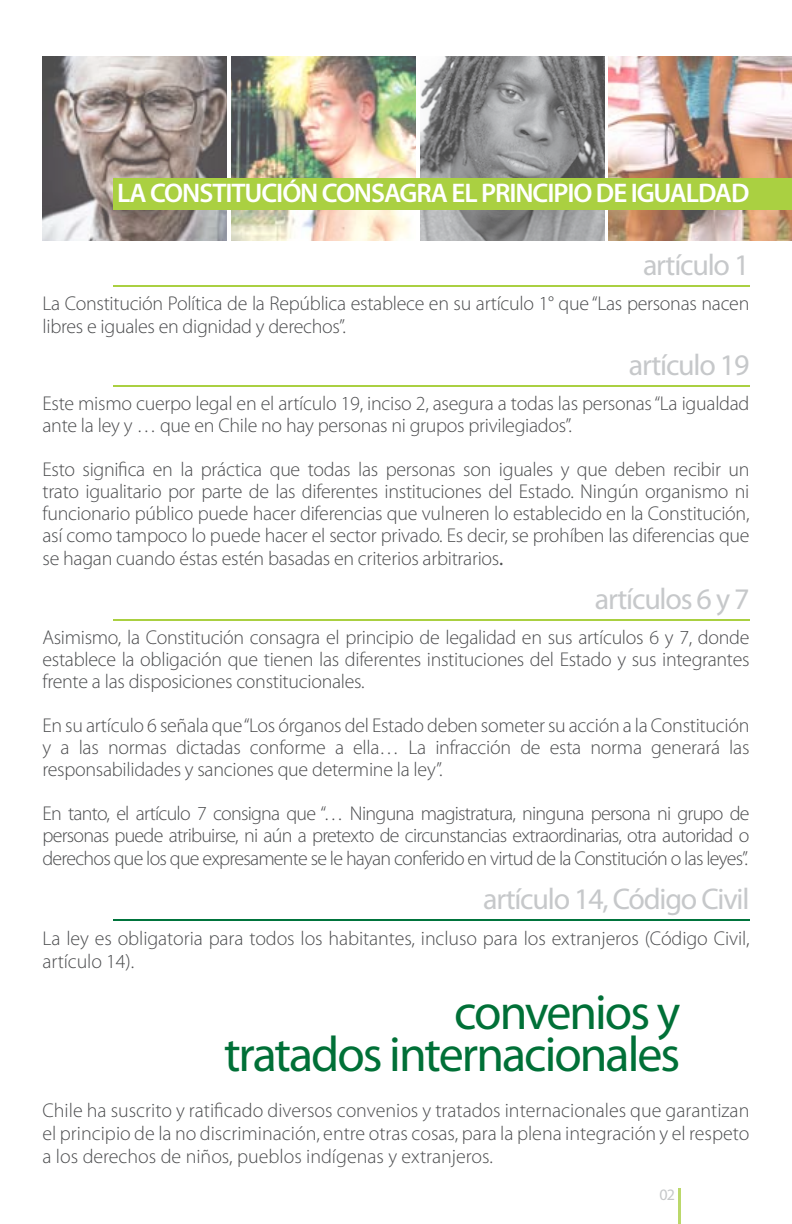
<style>
.page{position:relative;width:792px;height:1224px;background:#fff}
.page>*{position:absolute;margin:0;border:0;box-sizing:border-box;transform-origin:0 0}
.t1{font:50px/42px "Myriad Pro";letter-spacing:-.04em;color:#007037;text-align:right}
.t2{font:30px "Myriad Pro";letter-spacing:-.04em;color:#c6c8ca}
.t3{font:600 27px "Myriad Pro";letter-spacing:-.04em;color:#fff}
.t4{font:300 20px/22px "Myriad Pro";letter-spacing:-.015em;color:#4c4d4f;text-align:justify}
.t5{font:16px "Myriad";color:#c6c8ca}
.s1{font-weight:400}
</style>
<div class="page">
<hr style="left:678px;top:1188px;width:2px;height:36px;background:#bbd86b">
<img style="left:43px;top:57px;width:183px;height:183px">
<img style="left:232px;top:57px;width:183px;height:183px">
<img style="left:420px;top:57px;width:184px;height:183px">
<img style="left:608px;top:57px;width:184px;height:183px">
<div style="left:113px;top:178px;width:679px;height:31px;background:#aad041"></div>
<hr style="left:113px;top:285px;width:636px;height:2px;background:#aad041">
<hr style="left:113px;top:385px;width:636px;height:2px;background:#aad041">
<hr style="left:113px;top:619px;width:636px;height:2px;background:#aad041">
<hr style="left:113px;top:919px;width:636px;height:2px;background:#00743c">
<h3 class="t3" style="left:117px;top:176px;width:634px">LA CONSTITUCIÓN CONSAGRA EL PRINCIPIO DE IGUALDAD</h3>
<h2 class="t2" style="left:643px;top:246px;width:108px">artículo 1</h2>
<p class="t4" style="left:43px;top:292px;width:708px;line-height:23px">La Constitución Política de la República establece en su artículo 1° que “Las personas nacen libres e iguales en dignidad y derechos”.</p>
<h2 class="t2" style="left:629px;top:346px;width:122px">artículo 19</h2>
<p class="t4" style="left:43px;top:393px;width:709px">Este mismo cuerpo legal en el artículo 19, inciso 2, asegura a todas las personas “La igualdad ante la ley y … que en Chile no hay personas ni grupos privilegiados”.</p>
<p class="t4" style="left:43px;top:459px;width:709px">Esto significa en la práctica que todas las personas son iguales y que deben recibir un trato igualitario por parte de las diferentes instituciones del Estado. Ningún organismo ni funcionario público puede hacer diferencias que vulneren lo establecido en la Constitución, así como tampoco lo puede hacer el sector privado. Es decir, se prohíben las diferencias que se hagan cuando éstas estén basadas en criterios arbitrarios<span class="s1">.</span></p>
<h2 class="t2" style="left:595px;top:580px;width:156px">artículos 6 y 7</h2>
<p class="t4" style="left:43px;top:626px;width:709px">Asimismo, la Constitución consagra el principio de legalidad en sus artículos 6 y 7, donde establece la obligación que tienen las diferentes instituciones del Estado y sus integrantes frente a las disposiciones constitucionales.</p>
<p class="t4" style="left:43px;top:714px;width:708px">En su artículo 6 señala que “Los órganos del Estado deben someter su acción a la Constitución y a las normas dictadas conforme a ella… La infracción de esta norma generará las responsabilidades y sanciones que determine la ley”.</p>
<p class="t4" style="left:43px;top:802px;width:709px">En tanto, el artículo 7 consigna que “… Ninguna magistratura, ninguna persona ni grupo de personas puede atribuirse, ni aún a pretexto de circunstancias extraordinarias, otra autoridad o derechos que los que expresamente se le hayan conferido en virtud de la Constitución o las leyes”.</p>
<h2 class="t2" style="left:483px;top:880px;width:268px">artículo 14, Código Civil</h2>
<p class="t4" style="left:43px;top:926px;width:709px;line-height:23px">La ley es obligatoria para todos los habitantes, incluso para los extranjeros (Código Civil, artículo 14).</p>
<h1 class="t1" style="left:224px;top:991px;width:458px">convenios y<br>tratados internacionales</h1>
<p class="t4" style="left:43px;top:1099px;width:708px;line-height:23px">Chile ha suscrito y ratificado diversos convenios y tratados internacionales que garantizan el principio de la no discriminación, entre otras cosas, para la plena integración y el respeto a los derechos de niños, pueblos indígenas y extranjeros.</p>
<p class="t5" style="left:659px;top:1186px;width:17px">02</p>
</div>
